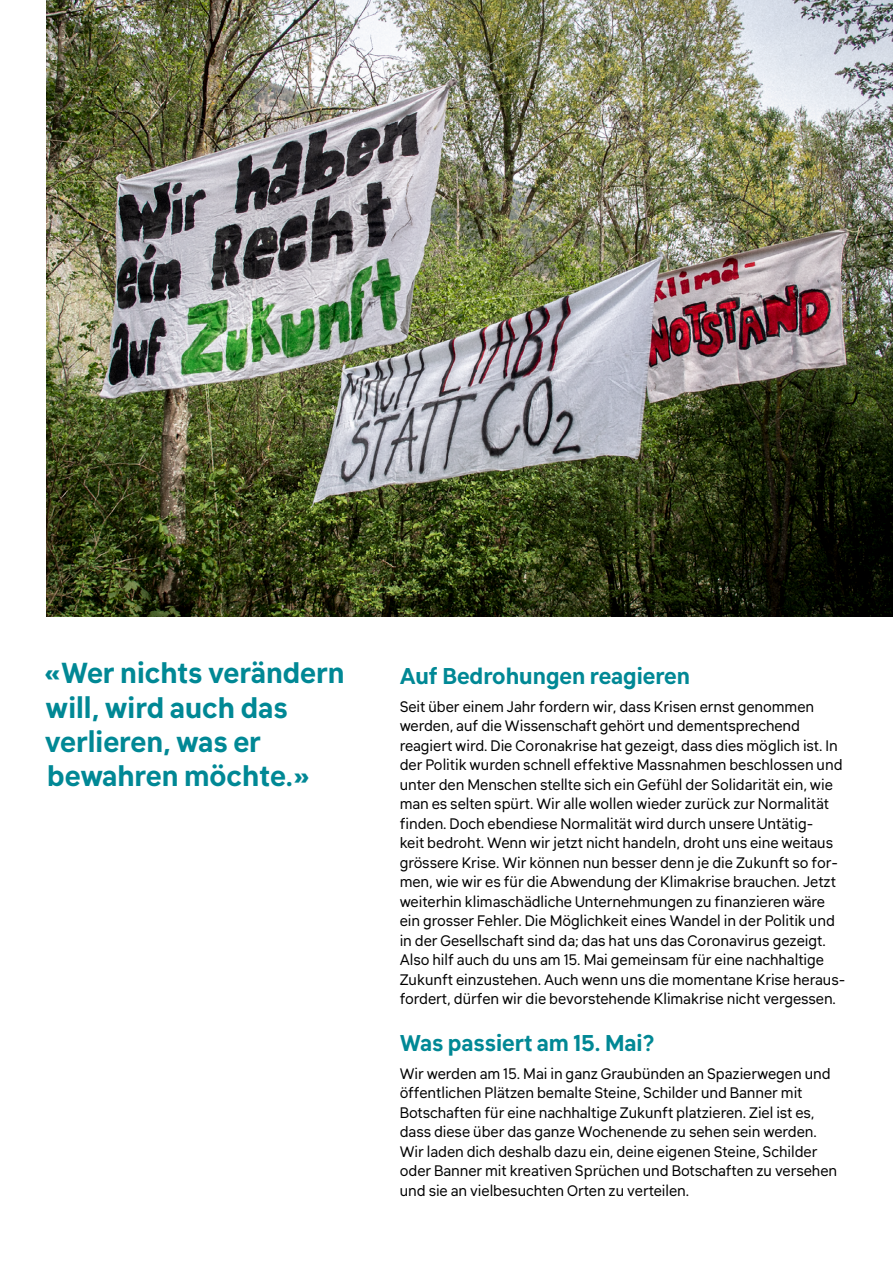
<style>
.page{position:relative;width:893px;height:1263px;background:#fff}
.page>*{position:absolute;margin:0;border:0;box-sizing:border-box;transform-origin:0 0}
.t1{font:700 28.5px/34.2px "Klima";color:#008895}
.t2{font:700 22.5px "Klima";color:#008895}
.t3{font:15px/19.5px "Klima";color:#000}
</style>
<div class="page">
<img style="left:47px;top:0;width:846px;height:617px">
<h1 class="t1" style="left:44px;top:653px;width:302px">«Wer nichts verändern will, wird auch das verlieren, was er bewahren möchte.»</h1>
<h2 class="t2" style="left:400px;top:657px;width:292px">Auf Bedrohungen reagieren</h2>
<p class="t3" style="left:400px;top:695px;width:447px">Seit über einem Jahr fordern wir, dass Krisen ernst genommen werden, auf die Wissenschaft gehört und dementsprechend reagiert wird. Die Coronakrise hat gezeigt, dass dies möglich ist. In der Politik wurden schnell effektive Massnahmen beschlossen und unter den Menschen stellte sich ein Gefühl der Solidarität ein, wie man es selten spürt. Wir alle wollen wieder zurück zur Normalität finden. Doch ebendiese Normalität wird durch unsere Untätig-<br>keit bedroht. Wenn wir jetzt nicht handeln, droht uns eine weitaus grössere Krise. Wir können nun besser denn je die Zukunft so for&shy;men, wie wir es für die Abwendung der Klimakrise brauchen. Jetzt weiterhin klimaschädliche Unternehmungen zu finanzieren wäre ein grosser Fehler. Die Möglichkeit eines Wandel in der Politik und in der Gesellschaft sind da; das hat uns das Coronavirus gezeigt.<br>Also hilf auch du uns am 15. Mai gemeinsam für eine nachhaltige Zukunft einzustehen. Auch wenn uns die momentane Krise heraus&shy;fordert, dürfen wir die bevorstehende Klimakrise nicht vergessen.</p>
<h2 class="t2" style="left:400px;top:1024px;width:256px">Was passiert am 15. Mai?</h2>
<p class="t3" style="left:400px;top:1062px;width:439px">Wir werden am 15. Mai in ganz Graubünden an Spazierwegen und öffentlichen Plätzen bemalte Steine, Schilder und Banner mit Botschaften für eine nachhaltige Zukunft platzieren. Ziel ist es, dass diese über das ganze Wochenende zu sehen sein werden.<br>Wir laden dich deshalb dazu ein, deine eigenen Steine, Schilder oder Banner mit kreativen Sprüchen und Botschaften zu versehen und sie an vielbesuchten Orten zu verteilen.</p>
</div>
